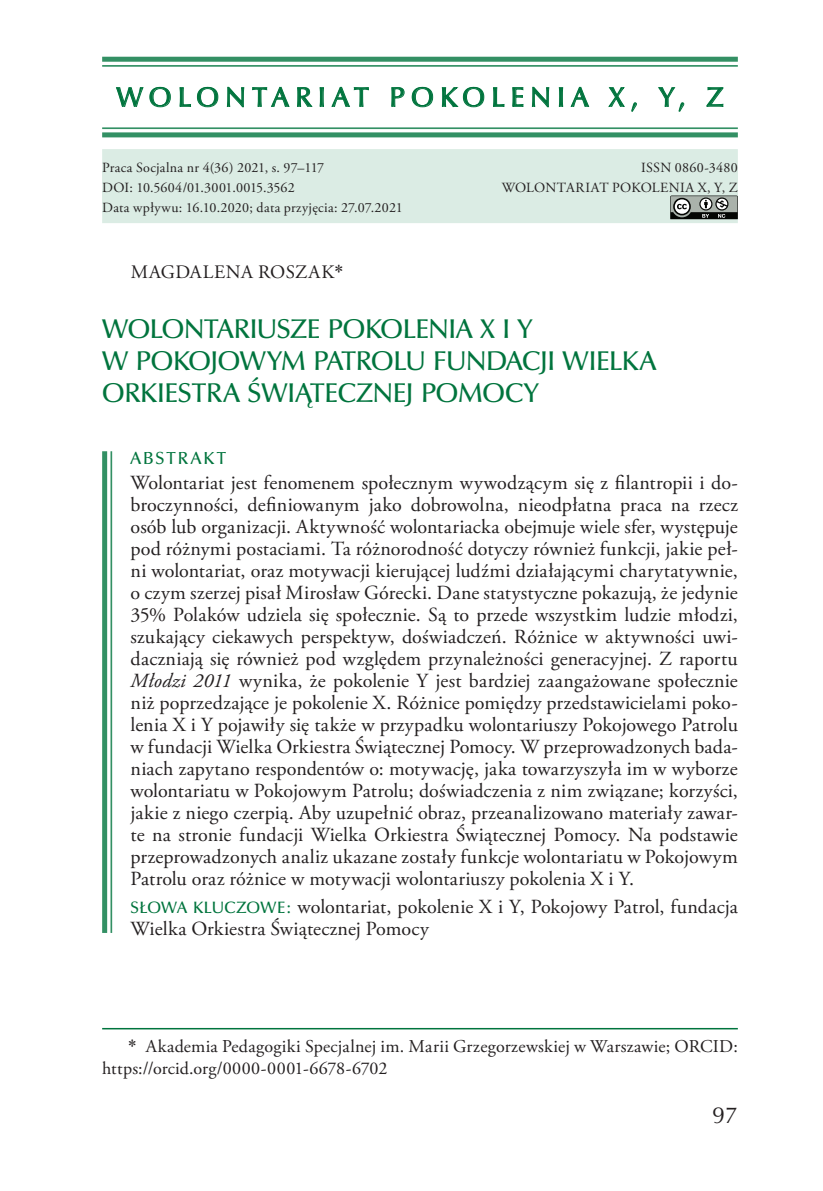
<style>
.page{position:relative;width:823px;height:1191px;background:#fff}
.page>*{position:absolute;margin:0;border:0;box-sizing:border-box;transform-origin:0 0}
.tytul1{font:28px/32px "Zapf Humnst Dm PL";letter-spacing:-.01em;color:#00743d}
.tytul_cz{font:28px "Zapf Humnst Dm PL";letter-spacing:.23em;color:#00743d}
.t1{font:24px "Zapf Humnst PL";color:#231f20}
.streszczenie{font:20px/22px "Adobe Garamond Pro";letter-spacing:.005em;color:#231f20;text-align:justify}
.streszczenie_slowa{font:20px/22px "Adobe Garamond Pro";color:#231f20}
.autor_roz{font:19px "Adobe Garamond Pro";letter-spacing:.025em;color:#231f20}
.t2{font:18px/22px "Adobe Garamond Pro";letter-spacing:.015em;color:#231f20}
.tytul_stresz{font:18px "Zapf Humnst Dm PL";letter-spacing:.115em;color:#00743d}
.doi{font:14px "Adobe Garamond Pro";letter-spacing:.02em;color:#231f20}
.s1{font-family:"Times New Roman"}
.s2{font-style:italic}
.s3{font-family:"Zapf Humnst Dm PL";font-size:17px;color:#00743d}
</style>
<div class="page">
<div style="left:102px;top:57px;width:635px;height:5px;background:#339064"></div>
<hr style="left:102px;top:65px;width:635px;height:2px;background:#339064">
<hr style="left:102px;top:127px;width:635px;height:2px;background:#339064">
<div style="left:102px;top:132px;width:635px;height:5px;background:#339064"></div>
<div style="left:102px;top:149px;width:635px;height:34px;background:#dbece4"></div>
<div style="left:102px;top:169px;width:635px;height:34px;background:#dbece4"></div>
<div style="left:102px;top:189px;width:635px;height:34px;background:#dbece4"></div>
<svg style="left:116px;top:87px;width:55px;height:21px"></svg>
<svg style="left:179px;top:87px;width:39px;height:21px"></svg>
<svg style="left:226px;top:87px;width:18px;height:21px"></svg>
<svg style="left:252px;top:86px;width:38px;height:21px"></svg>
<svg style="left:297px;top:87px;width:15px;height:20px"></svg>
<svg style="left:319px;top:87px;width:5px;height:20px"></svg>
<svg style="left:331px;top:86px;width:38px;height:21px"></svg>
<svg style="left:391px;top:87px;width:13px;height:20px"></svg>
<svg style="left:411px;top:87px;width:22px;height:21px"></svg>
<svg style="left:441px;top:87px;width:43px;height:21px"></svg>
<svg style="left:493px;top:87px;width:11px;height:20px"></svg>
<svg style="left:512px;top:87px;width:11px;height:20px"></svg>
<svg style="left:531px;top:87px;width:18px;height:21px"></svg>
<svg style="left:558px;top:87px;width:5px;height:20px"></svg>
<svg style="left:570px;top:86px;width:19px;height:21px"></svg>
<svg style="left:608px;top:87px;width:29px;height:25px"></svg>
<svg style="left:658px;top:87px;width:26px;height:25px"></svg>
<svg style="left:706px;top:87px;width:17px;height:20px"></svg>
<svg style="left:670px;top:196px;width:68px;height:27px;background:#828884"></svg>
<div style="left:102px;top:451px;width:5px;height:482px;background:#339064"></div>
<hr style="left:110px;top:451px;width:2px;height:482px;background:#339064">
<hr style="left:102px;top:1028px;width:635px;height:1px;background:#00743d">
<p class="tytul_cz" style="left:117px;top:80px;width:608px">WOLONTARIAT POKOLENIA X, Y, Z</p>
<p class="doi" style="left:102px;top:159px;width:223px">Praca Socjalna nr 4(36) 2021, s. 97–117</p>
<p class="doi" style="left:640px;top:159px;width:98px">ISSN 0860-3480</p>
<p class="doi" style="left:102px;top:179px;width:194px">DOI: 10.5604/01.3001.0015.3562</p>
<p class="doi" style="left:501px;top:179px;width:237px">WOLONTARIAT POKOLENIA X, Y, Z</p>
<p class="doi" style="left:102px;top:199px;width:302px">Data wpływu: 16.10.2020; data przyjęcia: 27.07.2021</p>
<p class="autor_roz" style="left:131px;top:260px;width:214px">MAGDALENA ROSZAK<span class="s1">*</span></p>
<p class="tytul1" style="left:102px;top:312px;width:555px">WOLONTARIUSZE POKOLENIA X I Y<br>W POKOJOWYM PATROLU FUNDACJI WIELKA<br>ORKIESTRA ŚWIĄTECZNEJ POMOCY</p>
<p class="tytul_stresz" style="left:130px;top:447px;width:97px">ABSTRAKT</p>
<p class="streszczenie" style="left:130px;top:472px;width:608px">Wolontariat jest fenomenem społecznym wywodzącym się z filantropii i do&shy;broczynności, definiowanym jako dobrowolna, nieodpłatna praca na rzecz osób lub organizacji. Aktywność wolontariacka obejmuje wiele sfer, występuje pod różnymi postaciami. Ta różnorodność dotyczy również funkcji, jakie peł&shy;ni wolontariat, oraz motywacji kierującej ludźmi działającymi charytatywnie, o czym szerzej pisał Mirosław Górecki. Dane statystyczne pokazują, że jedynie 35% Polaków udziela się społecznie. Są to przede wszystkim ludzie młodzi, szukający ciekawych perspektyw, doświadczeń. Różnice w aktywności uwi&shy;daczniają się również pod względem przynależności generacyjnej. Z raportu <span class="s2">Młodzi 2011</span> wynika, że pokolenie Y jest bardziej zaangażowane społecznie niż poprzedzające je pokolenie X. Różnice pomiędzy przedstawicielami poko&shy;lenia X i Y pojawiły się także w przypadku wolontariuszy Pokojowego Patrolu w fundacji Wielka Orkiestra Świątecznej Pomocy. W przeprowadzonych bada&shy;niach zapytano respondentów o: motywację, jaka towarzyszyła im w wyborze wolontariatu w Pokojowym Patrolu; doświadczenia z nim związane; korzyści, jakie z niego czerpią. Aby uzupełnić obraz, przeanalizowano materiały zawar&shy;te na stronie fundacji Wielka Orkiestra Świątecznej Pomocy. Na podstawie przeprowadzonych analiz ukazane zostały funkcje wolontariatu w Pokojowym Patrolu oraz różnice w motywacji wolontariuszy pokolenia X i Y.</p>
<p class="streszczenie_slowa" style="left:130px;top:896px;width:608px"><span class="s3">SŁOWA KLUCZOWE:</span> wolontariat, pokolenie X i Y, Pokojowy Patrol, fundacja<br>Wielka Orkiestra Świątecznej Pomocy</p>
<p class="t2" style="left:102px;top:1036px;width:637px;text-indent:26px"><span class="s1">*</span> Akademia Pedagogiki Specjalnej im. Marii Grzegorzewskiej w Warszawie; ORCID: https://orcid.org/0000-0001-6678-6702</p>
<p class="t1" style="left:711px;top:1100px;width:27px">97</p>
</div>
